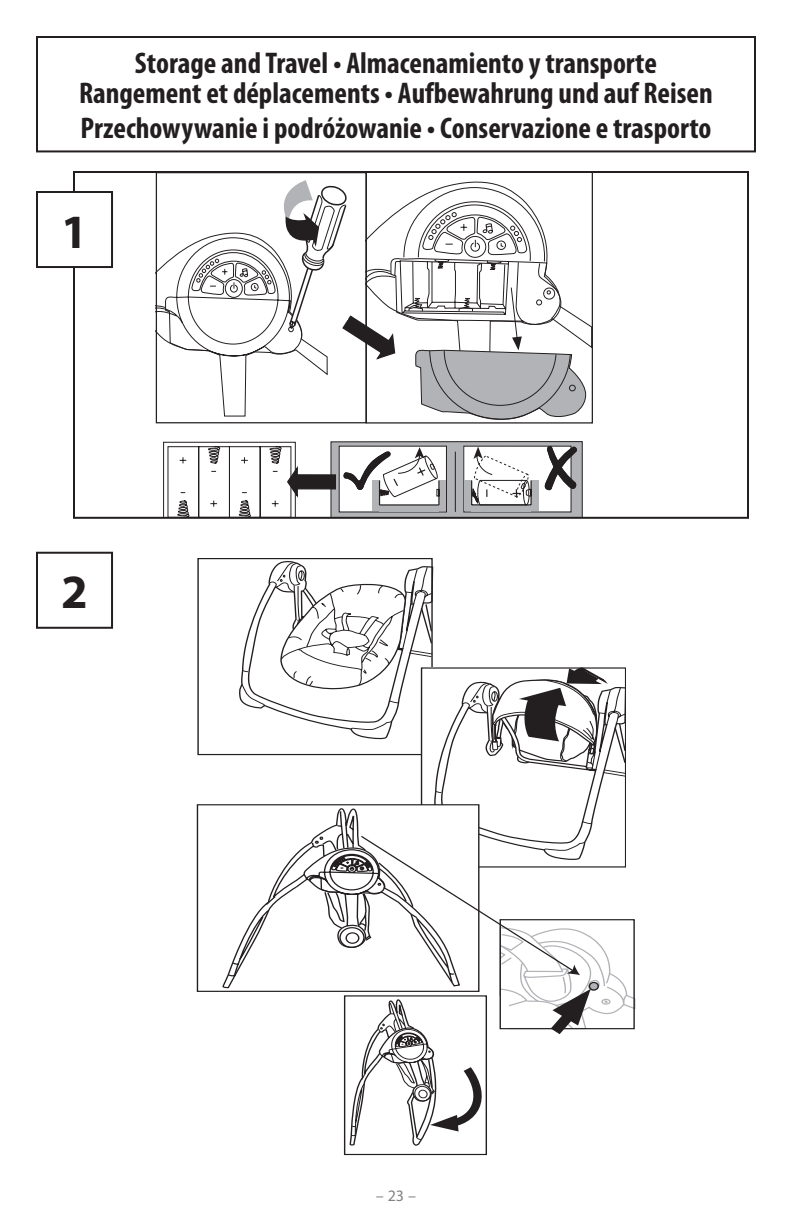
<style>
.page{position:relative;width:792px;height:1224px;background:#fff}
.page>*{position:absolute;margin:0;border:0;box-sizing:border-box;transform-origin:0 0}
.t1{font:700 48px "Myriad Pro";color:#231f20}
.ParaTitle12ptC{font:700 condensed 30px/35.2px "Myriad Pro";color:#231f20}
.t2{font:16px "Myriad Pro";color:#808285}
</style>
<div class="page">
<svg style="left:222px;top:558px;width:414px;height:598px"></svg>
<div style="left:500px;top:919px;width:135px;height:110px;border:1px solid #231f20"></div>
<div style="left:589px;top:982px;width:9px;height:8px;background:#b2b3b7;border-radius:50%"></div>
<div style="left:589px;top:982px;width:10px;height:9px;border:1px solid #231f20;border-radius:50%"></div>
<div style="left:36px;top:36px;width:720px;height:116px;border:2px solid #231f20"></div>
<svg style="left:586px;top:174px;width:7px;height:223px"></svg>
<svg style="left:155px;top:180px;width:431px;height:244px"></svg>
<svg style="left:163px;top:441px;width:420px;height:75px"></svg>
<div style="left:345px;top:238px;width:20px;height:77px;background:#fff"></div>
<div style="left:328px;top:265px;width:20px;height:55px;background:#fff"></div>
<div style="left:156px;top:172px;width:211px;height:251px;border:1px solid #231f20"></div>
<div style="left:73px;top:171px;width:676px;height:348px;border:2px solid #231f20"></div>
<div style="left:37px;top:192px;width:75px;height:75px;background:#fff"></div>
<div style="left:36px;top:191px;width:77px;height:77px;border:2px solid #231f20"></div>
<div style="left:36px;top:552px;width:77px;height:77px;border:2px solid #231f20"></div>
<p class="ParaTitle12ptC" style="left:135px;top:46px;width:524px">Storage and Travel • Almacenamiento y transporte</p>
<p class="ParaTitle12ptC" style="left:79px;top:76px;width:635px">Rangement et déplacements • Aufbewahrung und auf Reisen<br>Przechowywanie i podróżowanie • Conservazione e trasporto</p>
<p class="t1" style="left:61px;top:204px;width:28px">1</p>
<p class="t1" style="left:61px;top:565px;width:28px">2</p>
<p class="t2" style="left:376px;top:1187px;width:42px">– 23 –</p>
</div>
